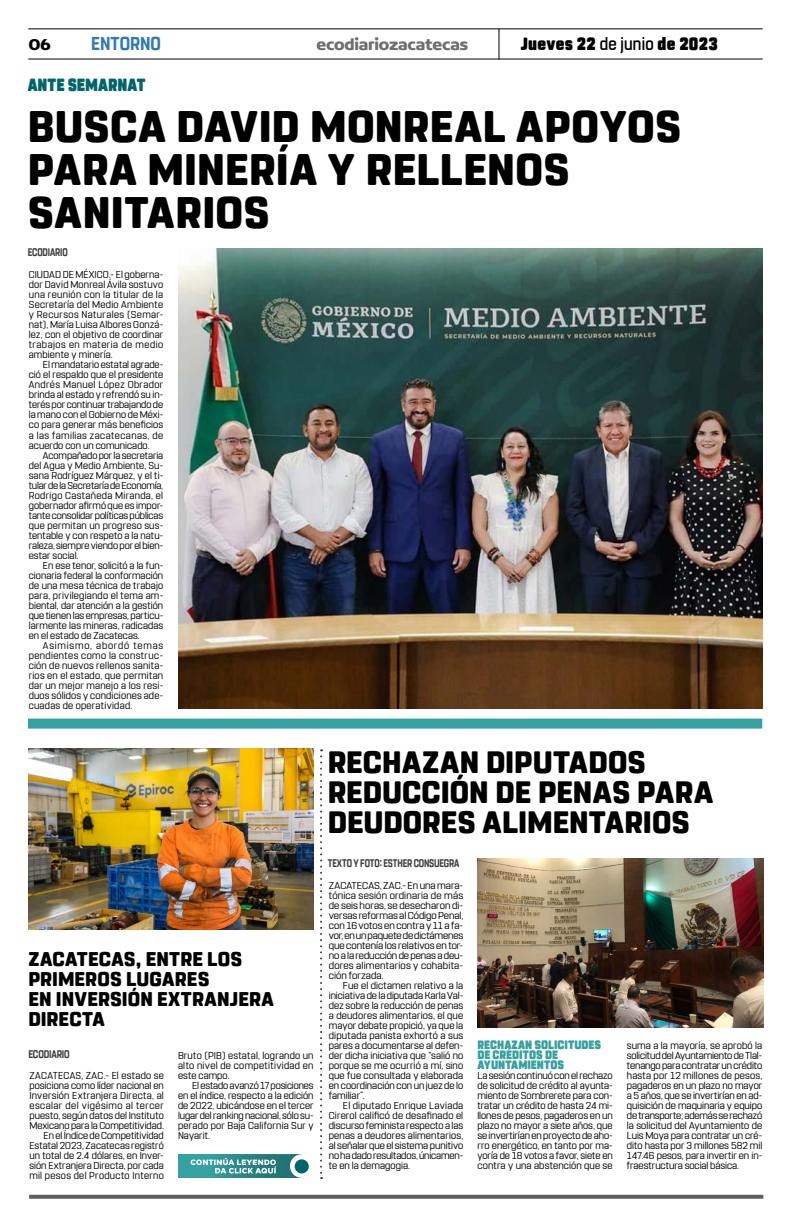
<style>
.page{position:relative;width:791px;height:1225px;background:#fff}
.page>*{position:absolute;margin:0;border:0;box-sizing:border-box;transform-origin:0 0}
.t1{font:800 44px/43px "Rohn Rounded";letter-spacing:.01em;color:#000}
.t2{font:800 30.8px/30px "Rohn Rounded";color:#000}
.t3{font:800 19.8px/20px "Rohn Rounded";letter-spacing:.01em;color:#000}
.t4{font:700 18.6px "Rohn Rounded";letter-spacing:-.005em;color:#327ab3;scale:.91 1}
.t5{font:900 17.6px "Rohn Rounded";letter-spacing:.015em;color:#000;scale:.91 1}
.t6{font:900 17.6px "Rohn Rounded";color:#00666c;scale:.87 1}
.t7{font:700 16.9px "Concord";letter-spacing:-.01em;color:#706f6f}
.t8{font:700 16.9px "Concord";color:#000}
.t9{font:900 12.1px/10px "Rohn Rounded";color:#36a1a1;scale:.91 1}
.t10{font:700 11px "Rohn Rounded";letter-spacing:-.015em;color:#3d3d3d;scale:.79 1}
.t11{font:700 11px "Rohn Rounded";letter-spacing:-.015em;color:#3d3d3d;scale:.82 1}
.t12{font:10px/10px "Rohn Rounded";letter-spacing:.01em;color:#000;text-align:justify}
.s1{font-weight:500}
</style>
<div class="page">
<hr style="left:28px;top:28px;width:735px;height:1px;background:#000">
<hr style="left:28px;top:59px;width:735px;height:1px;background:#000">
<hr style="left:498px;top:29px;width:1px;height:31px;background:#000">
<svg style="left:29px;top:1194px;width:734px;height:4px;background:#7f7f7f"></svg>
<div style="left:28px;top:718px;width:734px;height:10px;background:#36a1a1"></div>
<img style="left:178px;top:248px;width:584px;height:460px">
<img style="left:477px;top:858px;width:286px;height:169px">
<div style="left:178px;top:1154px;width:123px;height:23px;background:#36a1a1"></div>
<svg style="left:191px;top:1154px;width:118px;height:24px"></svg>
<img style="left:28px;top:748px;width:285px;height:181px">
<svg style="left:320px;top:749px;width:2px;height:430px"></svg>
<h3 class="t8" style="left:28px;top:34px;width:24px">06</h3>
<h3 class="t4" style="left:91px;top:32px;width:78px">ENTORNO</h3>
<h3 class="t7" style="left:316px;top:34px;width:153px">ecodiariozacatecas</h3>
<h3 class="t5" style="left:521px;top:33px;width:218px">Jueves 22 <span class="s1">de junio</span> de 2023</h3>
<h3 class="t6" style="left:28px;top:75px;width:137px">ANTE SEMARNAT</h3>
<h1 class="t1" style="left:28px;top:106px;width:655px">BUSCA DAVID MONREAL APOYOS<br>PARA MINERÍA Y RELLENOS<br>SANITARIOS</h1>
<p class="t10" style="left:28px;top:246px;width:52px">ECODIARIO</p>
<p class="t12" style="left:29px;top:270px;width:136px">CIUDAD DE MÉXICO.- El goberna&shy;dor David Monreal Ávila sostuvo una reunión con la titular de la Secretaría del Medio Ambiente y Recursos Naturales (Semar&shy;nat), María Luisa Albores Gonzá&shy;lez, con el objetivo de coordinar trabajos en materia de medio ambiente y minería.</p>
<p class="t12" style="left:29px;top:360px;width:136px;text-indent:14px">El mandatario estatal agrade&shy;ció el respaldo que el presidente Andrés Manuel López Obrador brinda al estado y refrendó su in&shy;terés por continuar trabajando de la mano con el Gobierno de Méxi&shy;co para generar más beneficios a las familias zacatecanas, de acuerdo con un comunicado.</p>
<p class="t12" style="left:29px;top:450px;width:136px;text-indent:14px">Acompañado por la secretaria del Agua y Medio Ambiente, Su&shy;sana Rodríguez Márquez, y el ti&shy;tular de la Secretaría de Economía, Rodrigo Castañeda Miranda, el gobernador afirmó que es impor&shy;tante consolidar políticas públicas que permitan un progreso sus&shy;tentable y con respeto a la natu&shy;raleza, siempre viendo por el bien&shy;estar social.</p>
<p class="t12" style="left:29px;top:560px;width:136px;text-indent:14px">En ese tenor, solicitó a la fun&shy;cionaria federal la conformación de una mesa técnica de trabajo para, privilegiando el tema am&shy;biental, dar atención a la gestión que tienen las empresas, particu&shy;larmente las mineras, radicadas en el estado de Zacatecas.</p>
<p class="t12" style="left:29px;top:640px;width:136px;text-indent:14px">Asimismo, abordó temas pendientes como la construc&shy;ción de nuevos rellenos sanita&shy;rios en el estado, que permitan dar un mejor manejo a los resi&shy;duos sólidos y condiciones ade&shy;cuadas de operatividad.</p>
<h3 class="t3" style="left:28px;top:949px;width:247px">ZACATECAS, ENTRE LOS<br>PRIMEROS LUGARES<br>EN INVERSIÓN EXTRANJERA<br>DIRECTA</h3>
<p class="t11" style="left:28px;top:1047px;width:52px">ECODIARIO</p>
<p class="t12" style="left:29px;top:1070px;width:136px;text-align:right">ZACATECAS, ZAC.- El estado se posiciona como líder nacional en<br>Inversión Extranjera Directa, al escalar del vigésimo al tercer puesto, según datos del Instituto<br>Mexicano para la Competitividad.<br>En el Índice de Competitividad<br>Estatal 2023, Zacatecas registró un total de 2.4 dólares, en Inver&shy;sión Extranjera Directa, por cada mil pesos del Producto Interno</p>
<p class="t12" style="left:178px;top:1050px;width:137px">Bruto (PIB) estatal, logrando un alto nivel de competitividad en este campo.</p>
<p class="t12" style="left:178px;top:1080px;width:137px;text-indent:14px">El estado avanzó 17 posiciones en el índice, respecto a la edición de 2022, ubicándose en el tercer lugar del ranking nacional, sólo su&shy;perado por Baja California Sur y Nayarit.</p>
<h2 class="t2" style="left:328px;top:747px;width:387px">RECHAZAN DIPUTADOS<br>REDUCCIÓN DE PENAS PARA<br>DEUDORES ALIMENTARIOS</h2>
<p class="t10" style="left:328px;top:856px;width:168px">TEXTO Y FOTO: ESTHER CONSUEGRA</p>
<p class="t12" style="left:329px;top:880px;width:136px">ZACATECAS, ZAC.- En una mara&shy;tónica sesión ordinaria de más de seis horas, se desecharon di&shy;versas reformas al Código Penal, con 16 votos en contra y 11 a fa&shy;vor, en un paquete de dictámenes que contenía los relativos en tor&shy;no a la reducción de penas a deu&shy;dores alimentarios y cohabita&shy;ción forzada.</p>
<p class="t12" style="left:329px;top:980px;width:136px;text-indent:14px">Fue el dictamen relativo a la iniciativa de la diputada Karla Val&shy;dez sobre la reducción de penas a deudores alimentarios, el que mayor debate propició, ya que la diputada panista exhortó a sus pares a documentarse al defen&shy;der dicha iniciativa que “salió no porque se me ocurrió a mí, sino que fue consultada y elaborada en coordinación con un juez de lo familiar”.</p>
<p class="t12" style="left:329px;top:1100px;width:136px;text-indent:14px">El diputado Enrique Laviada Cirerol calificó de desafinado el discurso feminista respecto a las penas a deudores alimentarios, al señalar que el sistema punitivo no ha dado resultados, únicamen&shy;te en la demagogia.</p>
<p class="t9" style="left:477px;top:1039px;width:138px">RECHAZAN SOLICITUDES<br>DE CRÉDITOS DE<br>AYUNTAMIENTOS</p>
<p class="t12" style="left:477px;top:1070px;width:137px">La sesión continuó con el rechazo de solicitud de crédito al ayunta&shy;miento de Sombrerete para con&shy;tratar un crédito de hasta 24 mi&shy;llones de pesos, pagaderos en un plazo no mayor a siete años, que se invertirían en proyecto de aho&shy;rro energético, en tanto por ma&shy;yoría de 18 votos a favor, siete en contra y una abstención que se</p>
<p class="t12" style="left:627px;top:1040px;width:137px">suma a la mayoría, se aprobó la solicitud del Ayuntamiento de Tlal&shy;tenango para contratar un crédito hasta por 12 millones de pesos, pagaderos en un plazo no mayor a 5 años, que se invertirían en ad&shy;quisición de maquinaria y equipo de transporte; además se rechazó la solicitud del Ayuntamiento de Luis Moya para contratar un cré&shy;dito hasta por 3 millones 582 mil 147.46 pesos, para invertir en in&shy;fraestructura social básica.</p>
</div>
